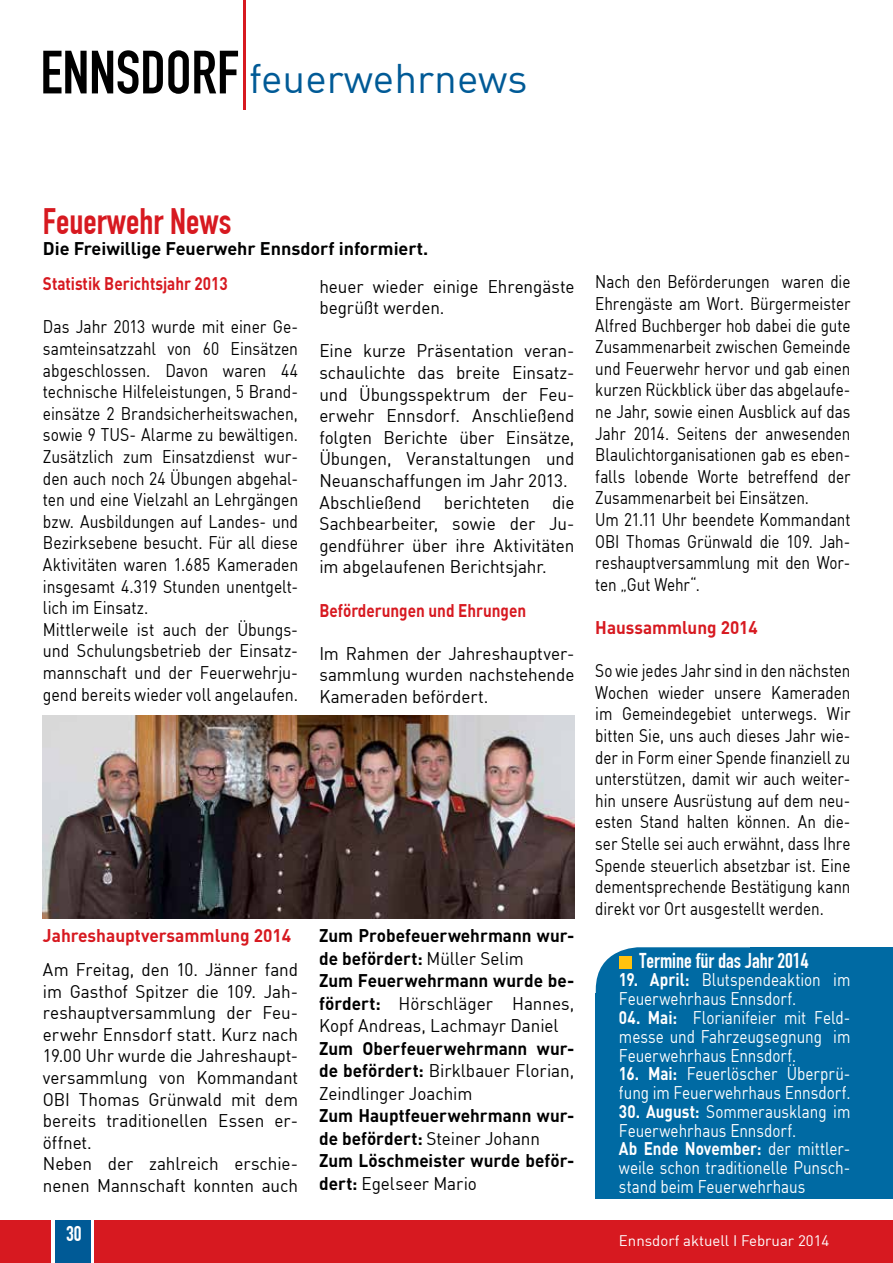
<style>
.page{position:relative;width:893px;height:1263px;background:#fff}
.page>*{position:absolute;margin:0;border:0;box-sizing:border-box;transform-origin:0 0}
.t1{font:60px "DIN Engschrift";color:#000}
.t2{font:40.5px "DIN";color:#005a96}
.t3{font:36px "DIN Engschrift";color:#d71920}
.t4{font:21px "DIN Engschrift";color:#fff}
.t5{font:18px/21.6px "DIN";letter-spacing:-.005em;color:#000;scale:.85 1}
.t6{font:18px/21.6px "DIN";letter-spacing:-.005em;color:#000;scale:.95 1}
.t7{font:18px/21.6px "DIN";letter-spacing:-.005em;color:#000;scale:.87 1}
.t8{font:18px/18.8px "DIN";letter-spacing:-.005em;color:#fff;scale:.85 1}
.t9{font:700 18px/22.5px "DIN";color:#000;scale:.95 1}
.t10{font:700 18px "DIN";color:#d71920;scale:.85 1}
.t11{font:700 18px "DIN";color:#000101}
.t12{font:700 18px "DIN";color:#d71920;scale:.96 1}
.t13{font:700 18px "DIN";color:#d71920;scale:.95 1}
.t14{font:15px "DIN";color:#fff}
.s1{font-weight:400}
.s2{font-weight:700}
</style>
<div class="page">
<div style="left:0;top:1220px;width:893px;height:43px;background:#d71920"></div>
<div style="left:51px;top:1220px;width:43px;height:43px;background:linear-gradient(to bottom,#fff,#fff)"></div>
<div style="left:55px;top:1220px;width:35px;height:43px;background:#005a96"></div>
<hr style="left:243px;top:0;width:3px;height:109px;background:#d71920">
<div style="left:596px;top:947px;width:297px;height:124px;background:#006aa3;border-radius:43px"></div>
<div style="left:596px;top:994px;width:297px;height:205px;background:#006aa3"></div>
<div style="left:750px;top:947px;width:143px;height:118px;background:#006aa3"></div>
<div style="left:619px;top:956px;width:13px;height:13px;background:#ffc20e"></div>
<img style="left:43px;top:715px;width:531px;height:204px">
<h1 class="t1" style="left:40px;top:37px;width:200px">ENNSDORF</h1>
<h2 class="t2" style="left:249px;top:54px;width:280px">feuerwehrnews</h2>
<h3 class="t3" style="left:43px;top:200px;width:190px">Feuerwehr News</h3>
<p class="t11" style="left:43px;top:237px;width:387px">Die Freiwillige Feuerwehr Ennsdorf informiert.</p>
<p class="t10" style="left:43px;top:272px;width:219px">Statistik Berichtsjahr 2013</p>
<p class="t7" style="left:43px;top:316px;width:295px">Das Jahr 2013 wurde mit einer Ge&shy;samteinsatzzahl von 60 Einsätzen abgeschlossen. Davon waren 44 technische Hilfeleistungen, 5 Brand&shy;einsätze 2 Brandsicherheitswachen, sowie 9 TUS- Alarme zu bewältigen.<br>Zusätzlich zum Einsatzdienst wur&shy;den auch noch 24 Übungen abgehal&shy;ten und eine Vielzahl an Lehrgängen bzw. Ausbildungen auf Landes- und Bezirksebene besucht. Für all diese Aktivitäten waren 1.685 Kameraden insgesamt 4.319 Stunden unentgelt&shy;lich im Einsatz.<br>Mittlerweile ist auch der Übungs&shy;und Schulungsbetrieb der Einsatz&shy;mannschaft und der Feuerwehrju&shy;gend bereits wieder voll angelaufen.</p>
<p class="t6" style="left:319px;top:275px;width:270px">heuer wieder einige Ehrengäste begrüßt werden.</p>
<p class="t6" style="left:319px;top:340px;width:270px">Eine kurze Präsentation veran&shy;schaulichte das breite Einsatz&shy;und Übungsspektrum der Feu&shy;erwehr Ennsdorf. Anschließend folgten Berichte über Einsätze,<br>Übungen, Veranstaltungen und<br>Neuanschaffungen im Jahr 2013.<br>Abschließend berichteten die<br>Sachbearbeiter, sowie der Ju&shy;gendführer über ihre Aktivitäten im abgelaufenen Berichtsjahr.</p>
<p class="t10" style="left:319px;top:598px;width:245px">Beförderungen und Ehrungen</p>
<p class="t6" style="left:319px;top:642px;width:270px;text-align:justify">Im Rahmen der Jahreshauptver&shy;sammlung wurden nachstehende Kameraden befördert.</p>
<p class="t12" style="left:43px;top:924px;width:260px">Jahreshauptversammlung 2014</p>
<p class="t6" style="left:43px;top:958px;width:270px">Am Freitag, den 10. Jänner fand im Gasthof Spitzer die 109. Jah&shy;reshauptversammlung der Feu&shy;erwehr Ennsdorf statt. Kurz nach<br>19.00 Uhr wurde die Jahreshaupt&shy;versammlung von Kommandant<br>OBI Thomas Grünwald mit dem bereits traditionellen Essen er&shy;öffnet.<br>Neben der zahlreich erschie&shy;nenen Mannschaft konnten auch</p>
<p class="t4" style="left:66px;top:1221px;width:17px">30</p>
<p class="t9" style="left:319px;top:924px;width:270px">Zum Probefeuerwehrmann wur&shy;de befördert: <span class="s1">Müller Selim<br></span>Zum Feuerwehrmann wurde be&shy;fördert: <span class="s1">Hörschläger Hannes,<br>Kopf Andreas, Lachmayr Daniel</span></p>
<p class="t9" style="left:319px;top:1036px;width:270px;text-align:justify">Zum Oberfeuerwehrmann wur&shy;de befördert: <span class="s1">Birklbauer Florian, Zeindlinger Joachim</span></p>
<p class="t9" style="left:319px;top:1104px;width:270px">Zum Hauptfeuerwehrmann wur&shy;de befördert: <span class="s1">Steiner Johann<br></span>Zum Löschmeister wurde beför&shy;dert: <span class="s1">Egelseer Mario</span></p>
<p class="t5" style="left:595px;top:271px;width:302px">Nach den Beförderungen waren die Ehrengäste am Wort. Bürgermeister Alfred Buchberger hob dabei die gute Zusammenarbeit zwischen Gemeinde und Feuerwehr hervor und gab einen kurzen Rückblick über das abgelaufe&shy;ne Jahr, sowie einen Ausblick auf das Jahr 2014. Seitens der anwesenden Blaulichtorganisationen gab es eben&shy;falls lobende Worte betreffend der Zusammenarbeit bei Einsätzen.<br>Um 21.11 Uhr beendete Kommandant OBI Thomas Grünwald die 109. Jah&shy;reshauptversammlung mit den Wor&shy;ten „Gut Wehr“.</p>
<p class="t13" style="left:595px;top:616px;width:173px">Haussammlung 2014</p>
<p class="t5" style="left:595px;top:659px;width:302px;text-align:justify">So wie jedes Jahr sind in den nächsten Wochen wieder unsere Kameraden im Gemeindegebiet unterwegs. Wir bitten Sie, uns auch dieses Jahr wie&shy;der in Form einer Spende finanziell zu unterstützen, damit wir auch weiter&shy;hin unsere Ausrüstung auf dem neu&shy;esten Stand halten können. An die&shy;ser Stelle sei auch erwähnt, dass Ihre Spende steuerlich absetzbar ist. Eine dementsprechende Bestätigung kann direkt vor Ort ausgestellt werden.</p>
<p class="t4" style="left:640px;top:948px;width:170px">Termine für das Jahr 2014</p>
<p class="t8" style="left:619px;top:970px;width:274px"><span class="s2">19. April:</span> Blutspendeaktion im<br>Feuerwehrhaus Ennsdorf.</p>
<p class="t8" style="left:619px;top:1008px;width:274px;text-align:justify"><span class="s2">04. Mai:</span> Florianifeier mit Feld&shy;messe und Fahrzeugsegnung im Feuerwehrhaus Ennsdorf.</p>
<p class="t8" style="left:619px;top:1064px;width:274px"><span class="s2">16. Mai:</span> Feuerlöscher Überprü&shy;fung im Feuerwehrhaus Ennsdorf.</p>
<p class="t8" style="left:619px;top:1101px;width:274px"><span class="s2">30. August:</span> Sommerausklang im<br>Feuerwehrhaus Ennsdorf.<br><span class="s2">Ab Ende November:</span> der mittler&shy;weile schon traditionelle Punsch&shy;stand beim Feuerwehrhaus</p>
<p class="t14" style="left:619px;top:1231px;width:212px">Ennsdorf aktuell I Februar 2014</p>
</div>
